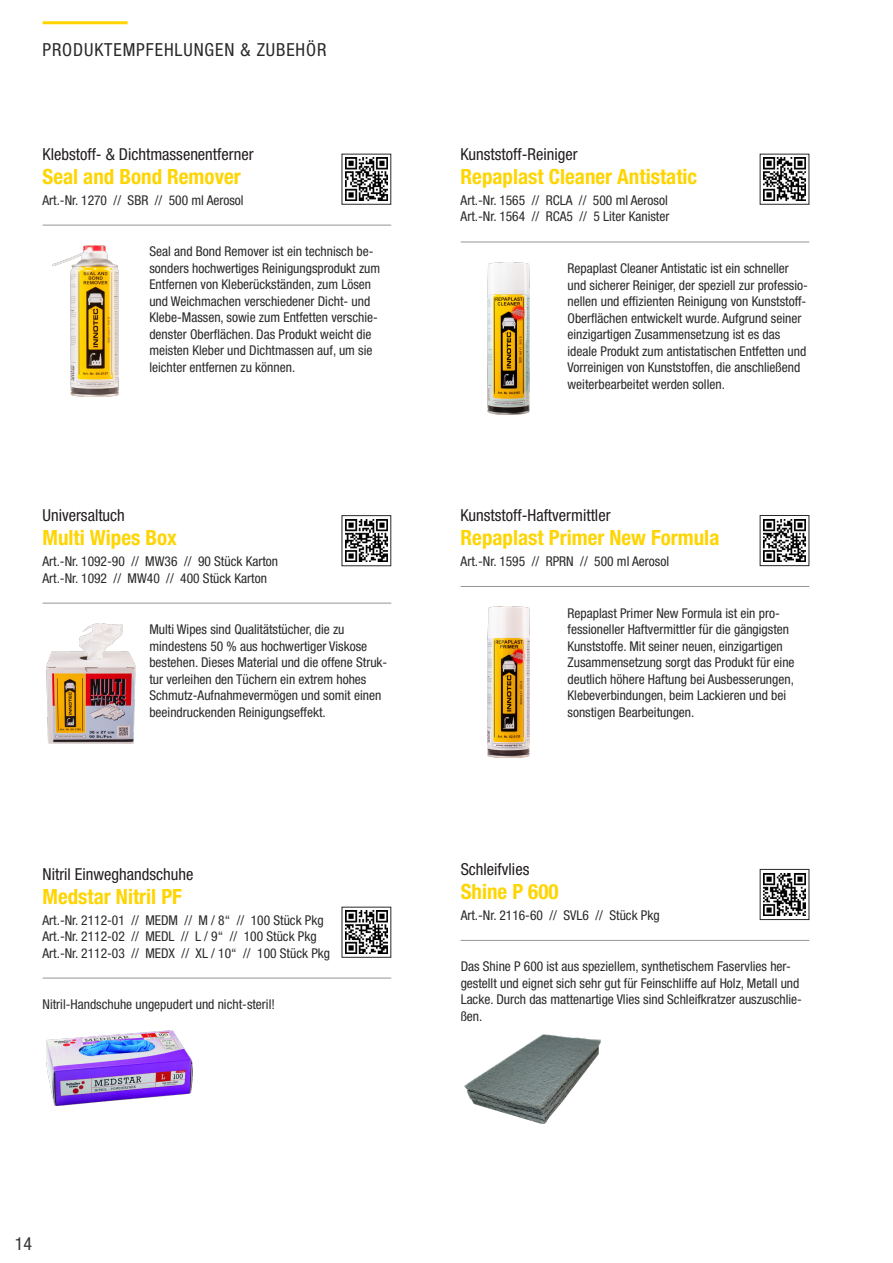
<style>
.page{position:relative;width:893px;height:1263px;background:#fff}
.page>*{position:absolute;margin:0;border:0;box-sizing:border-box;transform-origin:0 0}
.t1{font:700 condensed 21px "Helvetica Neue";color:#fed503}
.t2{font:condensed 18px "Helvetica Neue";letter-spacing:.05em;color:#2b292a}
.t3{font:condensed 18px "Helvetica Neue";color:#363536}
.t4{font:condensed 16.5px "Helvetica Neue";color:#231f20}
.t5{font:condensed 13.5px/16.5px "Helvetica Neue";color:#2b292a}
</style>
<div class="page">
<hr style="left:43px;top:21px;width:85px;height:3px;background:#fed503">
<img style="left:345px;top:158px;width:43px;height:42px">
<div style="left:760px;top:515px;width:49px;height:51px;border:1px solid #2b292a"></div>
<img style="left:763px;top:519px;width:43px;height:43px">
<img style="left:52px;top:246px;width:66px;height:151px">
<img style="left:487px;top:263px;width:43px;height:151px">
<img style="left:487px;top:607px;width:43px;height:150px">
<img style="left:763px;top:158px;width:43px;height:42px">
<div style="left:342px;top:515px;width:49px;height:51px;border:1px solid #2b292a"></div>
<img style="left:345px;top:519px;width:43px;height:43px">
<img style="left:47px;top:623px;width:89px;height:120px">
<hr style="left:43px;top:225px;width:348px;height:1px;background:#939598">
<hr style="left:461px;top:586px;width:348px;height:1px;background:#939598">
<hr style="left:461px;top:242px;width:348px;height:1px;background:#939598">
<hr style="left:43px;top:603px;width:348px;height:1px;background:#939598">
<hr style="left:892px;top:0;width:1px;height:1263px;background:#fed503">
<img style="left:47px;top:1030px;width:145px;height:75px">
<hr style="left:43px;top:978px;width:348px;height:1px;background:#939598">
<div style="left:760px;top:869px;width:49px;height:51px;border:1px solid #2b292a"></div>
<img style="left:763px;top:873px;width:43px;height:43px">
<hr style="left:461px;top:940px;width:348px;height:1px;background:#939598">
<img style="left:345px;top:911px;width:43px;height:42px">
<img style="left:464px;top:1035px;width:137px;height:88px">
<h2 class="t2" style="left:43px;top:40px;width:285px">PRODUKTEMPFEHLUNGEN &amp; ZUBEHÖR</h2>
<p class="t4" style="left:42px;top:145px;width:213px">Klebstoff- &amp; Dichtmassenentferner</p>
<h1 class="t1" style="left:42px;top:164px;width:200px">Seal and Bond Remover</h1>
<p class="t5" style="left:42px;top:192px;width:203px">Art.-Nr. 1270 // SBR // 500 ml Aerosol</p>
<p class="t5" style="left:149px;top:243px;width:232px">Seal and Bond Remover ist ein technisch be&shy;sonders hochwertiges Reinigungsprodukt zum Entfernen von Kleberückständen, zum Lösen und Weichmachen verschiedener Dicht- und Klebe-Massen, sowie zum Entfetten verschie&shy;denster Oberflächen. Das Produkt weicht die meisten Kleber und Dichtmassen auf, um sie leichter entfernen zu können.</p>
<p class="t4" style="left:42px;top:506px;width:84px">Universaltuch</p>
<h1 class="t1" style="left:42px;top:525px;width:136px">Multi Wipes Box</h1>
<p class="t5" style="left:42px;top:553px;width:237px">Art.-Nr. 1092-90 // MW36 // 90 Stück Karton<br>Art.-Nr. 1092 // MW40 // 400 Stück Karton</p>
<p class="t5" style="left:149px;top:621px;width:239px">Multi Wipes sind Qualitätstücher, die zu mindestens 50 % aus hochwertiger Viskose bestehen. Dieses Material und die offene Struk&shy;tur verleihen den Tüchern ein extrem hohes Schmutz-Aufnahmevermögen und somit einen beeindruckenden Reinigungseffekt.</p>
<p class="t4" style="left:43px;top:864px;width:152px">Nitril Einweghandschuhe</p>
<h1 class="t1" style="left:43px;top:884px;width:141px">Medstar Nitril PF</h1>
<p class="t5" style="left:43px;top:911px;width:289px">Art.-Nr. 2112-01 // MEDM // M / 8“ // 100 Stück Pkg<br>Art.-Nr. 2112-02 // MEDL // L / 9“ // 100 Stück Pkg<br>Art.-Nr. 2112-03 // MEDX // XL / 10“ // 100 Stück Pkg</p>
<p class="t5" style="left:43px;top:996px;width:234px">Nitril-Handschuhe ungepudert und nicht-steril!</p>
<p class="t4" style="left:461px;top:145px;width:118px">Kunststoff-Reiniger</p>
<h1 class="t1" style="left:461px;top:164px;width:238px">Repaplast Cleaner Antistatic</h1>
<p class="t5" style="left:461px;top:192px;width:210px">Art.-Nr. 1565 // RCLA // 500 ml Aerosol<br>Art.-Nr. 1564 // RCA5 // 5 Liter Kanister</p>
<p class="t5" style="left:567px;top:260px;width:242px">Repaplast Cleaner Antistatic ist ein schneller und sicherer Reiniger, der speziell zur professio&shy;nellen und effizienten Reinigung von Kunststoff-Oberflächen entwickelt wurde. Aufgrund seiner einzigartigen Zusammensetzung ist es das ideale Produkt zum antistatischen Entfetten und Vorreinigen von Kunststoffen, die anschließend weiterbearbeitet werden sollen.</p>
<p class="t4" style="left:461px;top:506px;width:151px">Kunststoff-Haftvermittler</p>
<h1 class="t1" style="left:461px;top:525px;width:260px">Repaplast Primer New Formula</h1>
<p class="t5" style="left:461px;top:553px;width:210px">Art.-Nr. 1595 // RPRN // 500 ml Aerosol</p>
<p class="t5" style="left:567px;top:604px;width:229px">Repaplast Primer New Formula ist ein pro&shy;fessioneller Haftvermittler für die gängigsten Kunststoffe. Mit seiner neuen, einzigartigen Zusammensetzung sorgt das Produkt für eine deutlich höhere Haftung bei Ausbesserungen, Klebeverbindungen, beim Lackieren und bei sonstigen Bearbeitungen.</p>
<p class="t4" style="left:461px;top:860px;width:70px">Schleifvlies</p>
<h1 class="t1" style="left:461px;top:879px;width:99px">Shine P 600</h1>
<p class="t5" style="left:461px;top:907px;width:200px">Art.-Nr. 2116-60 // SVL6 // Stück Pkg</p>
<p class="t5" style="left:461px;top:958px;width:343px">Das Shine P 600 ist aus speziellem, synthetischem Faservlies her&shy;gestellt und eignet sich sehr gut für Feinschliffe auf Holz, Metall und Lacke. Durch das mattenartige Vlies sind Schleifkratzer auszuschlie&shy;ßen.</p>
<h2 class="t3" style="left:15px;top:1233px;width:19px">14</h2>
</div>
